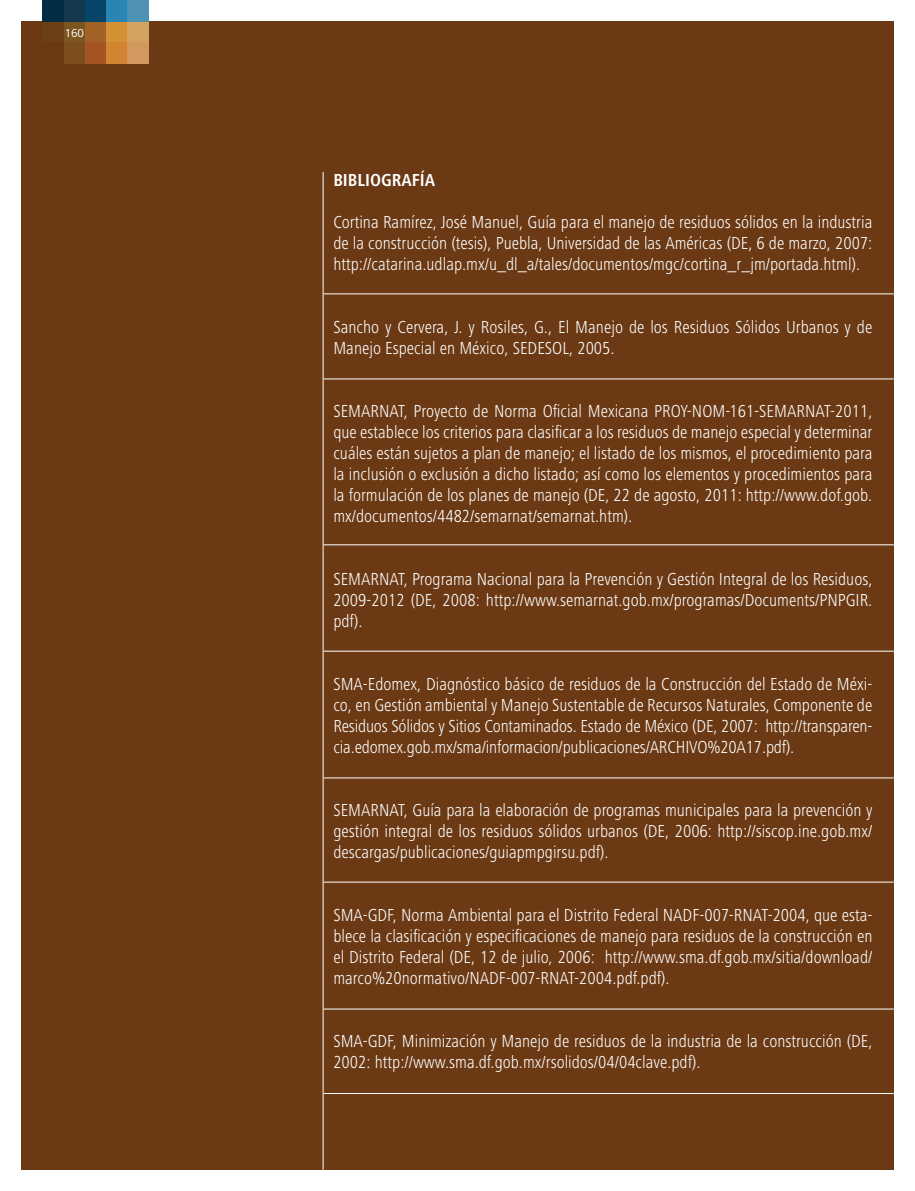
<style>
.page{position:relative;width:915px;height:1191px;background:#fff}
.page>*{position:absolute;margin:0;border:0;box-sizing:border-box;transform-origin:0 0}
.t1{font:300 condensed 18px/21px "Frutiger Next LT";color:#fff;text-align:justify}
.t2{font:700 condensed 18px "Frutiger Next LT";color:#fff}
.t3{font:12px "Frutiger Next LT";color:#fff}
</style>
<div class="page">
<div style="left:21px;top:21px;width:872px;height:1148px;background:#6b3914"></div>
<div style="left:85px;top:21px;width:21px;height:22px;background:#a46126"></div>
<div style="left:64px;top:21px;width:21px;height:22px;background:#7c5521"></div>
<div style="left:106px;top:21px;width:22px;height:22px;background:#d39134"></div>
<div style="left:128px;top:21px;width:21px;height:22px;background:#d3a25f"></div>
<div style="left:43px;top:21px;width:21px;height:22px;background:#6b4017"></div>
<div style="left:85px;top:0;width:21px;height:21px;background:#054568"></div>
<div style="left:64px;top:0;width:21px;height:21px;background:#14394e"></div>
<div style="left:106px;top:0;width:22px;height:21px;background:#2b85b4"></div>
<div style="left:128px;top:0;width:21px;height:21px;background:#4d91b3"></div>
<div style="left:43px;top:0;width:21px;height:21px;background:#022c43"></div>
<div style="left:85px;top:43px;width:21px;height:21px;background:#a55524"></div>
<div style="left:64px;top:43px;width:21px;height:21px;background:#7c4e1e"></div>
<div style="left:106px;top:43px;width:22px;height:21px;background:#d38431"></div>
<div style="left:128px;top:43px;width:21px;height:21px;background:#d2995e"></div>
<hr style="left:322px;top:172px;width:1px;height:997px;background:#fff">
<hr style="left:323px;top:1093px;width:570px;height:1px;background:#fff">
<hr style="left:323px;top:1008px;width:570px;height:1px;background:#fff">
<hr style="left:323px;top:881px;width:570px;height:1px;background:#fff">
<hr style="left:323px;top:777px;width:570px;height:1px;background:#fff">
<hr style="left:323px;top:651px;width:570px;height:1px;background:#fff">
<hr style="left:323px;top:544px;width:570px;height:1px;background:#fff">
<hr style="left:323px;top:378px;width:570px;height:1px;background:#fff">
<hr style="left:323px;top:293px;width:570px;height:1px;background:#fff">
<p class="t3" style="left:65px;top:26px;width:21px">160</p>
<p class="t2" style="left:333px;top:170px;width:103px">BIBLIOGRAFÍA</p>
<p class="t1" style="left:333px;top:211px;width:540px">Cortina Ramírez, José Manuel, Guía para el manejo de residuos sólidos en la industria de la construcción (tesis), Puebla, Universidad de las Américas (DE, 6 de marzo, 2007: http://catarina.udlap.mx/u_dl_a/tales/documentos/mgc/cortina_r_jm/portada.html).</p>
<p class="t1" style="left:333px;top:316px;width:540px">Sancho y Cervera, J. y Rosiles, G., El Manejo de los Residuos Sólidos Urbanos y de<br>Manejo Especial en México, SEDESOL, 2005.</p>
<p class="t1" style="left:333px;top:400px;width:540px">SEMARNAT, Proyecto de Norma Oficial Mexicana PROY-NOM-161-SEMARNAT-2011, que establece los criterios para clasificar a los residuos de manejo especial y determinar cuáles están sujetos a plan de manejo; el listado de los mismos, el procedimiento para la inclusión o exclusión a dicho listado; así como los elementos y procedimientos para la formulación de los planes de manejo (DE, 22 de agosto, 2011: http://www.dof.gob. mx/documentos/4482/semarnat/semarnat.htm).</p>
<p class="t1" style="left:333px;top:568px;width:540px">SEMARNAT, Programa Nacional para la Prevención y Gestión Integral de los Residuos, 2009-2012 (DE, 2008: http://www.semarnat.gob.mx/programas/Documents/PNPGIR. pdf).</p>
<p class="t1" style="left:333px;top:673px;width:540px">SMA-Edomex, Diagnóstico básico de residuos de la Construcción del Estado de Méxi&shy;co, en Gestión ambiental y Manejo Sustentable de Recursos Naturales, Componente de Residuos Sólidos y Sitios Contaminados. Estado de México (DE, 2007: http://transparen&shy;cia.edomex.gob.mx/sma/informacion/publicaciones/ARCHIVO%20A17.pdf).</p>
<p class="t1" style="left:333px;top:799px;width:540px">SEMARNAT, Guía para la elaboración de programas municipales para la prevención y gestión integral de los residuos sólidos urbanos (DE, 2006: http://siscop.ine.gob.mx/ descargas/publicaciones/guiapmpgirsu.pdf).</p>
<p class="t1" style="left:333px;top:904px;width:540px">SMA-GDF, Norma Ambiental para el Distrito Federal NADF-007-RNAT-2004, que esta&shy;blece la clasificación y especificaciones de manejo para residuos de la construcción en el Distrito Federal (DE, 12 de julio, 2006: http://www.sma.df.gob.mx/sitia/download/ marco%20normativo/NADF-007-RNAT-2004.pdf.pdf).</p>
<p class="t1" style="left:333px;top:1030px;width:540px">SMA-GDF, Minimización y Manejo de residuos de la industria de la construcción (DE,<br>2002: http://www.sma.df.gob.mx/rsolidos/04/04clave.pdf).</p>
</div>
